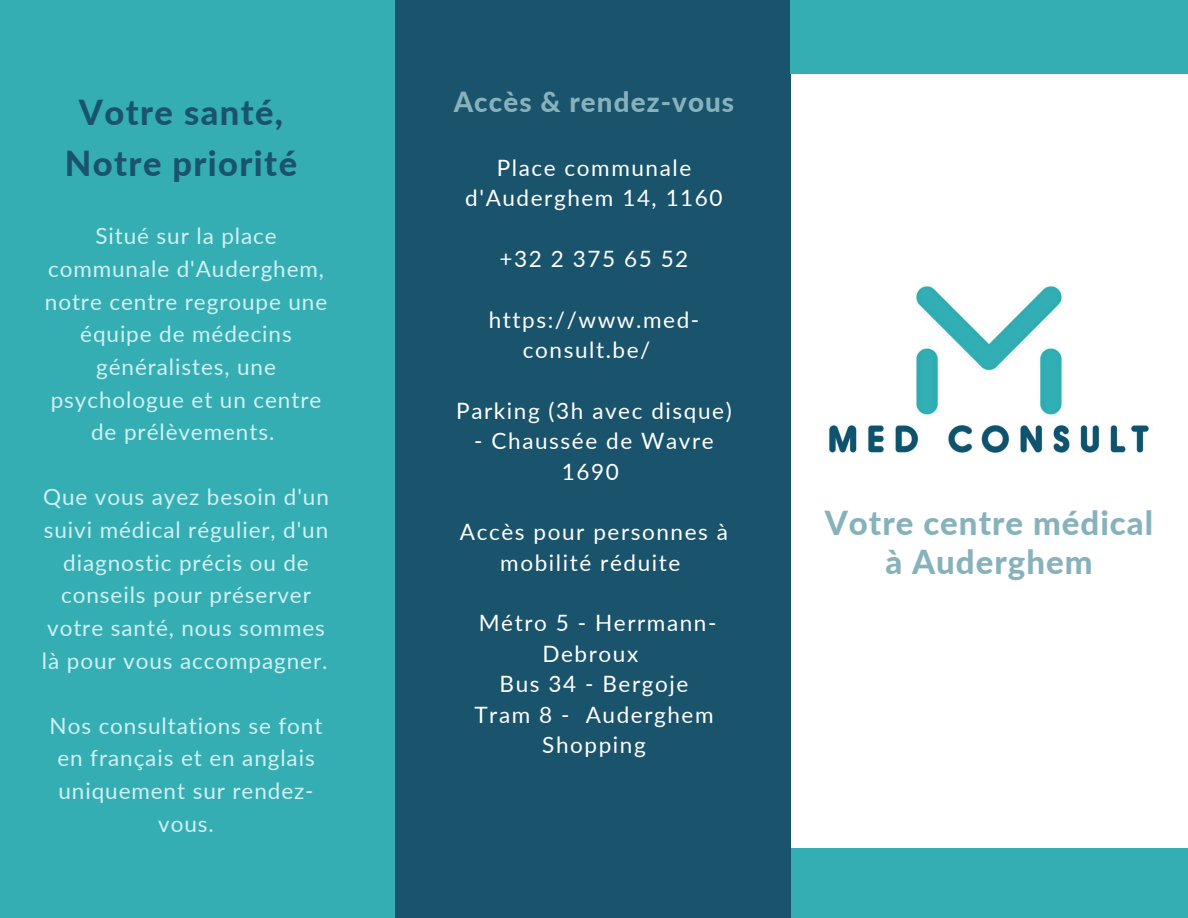
<style>
.page{position:relative;width:1188px;height:918px;background:#fff}
.page>*{position:absolute;margin:0;border:0;box-sizing:border-box;transform-origin:0 0}
.t1{font:800 34.5px/50.7px "Lato";letter-spacing:.04em;color:#1a546c;text-align:center}
.t2{font:800 33px/39.3px "Lato";letter-spacing:.03em;color:#87b2bb;text-align:center}
.t3{font:800 27.75px "Lato";letter-spacing:.04em;color:#87b2bb}
.t4{font:22.5px/32.7px "Lato";letter-spacing:.04em;color:#d0f1f5;text-align:center}
.t5{font:22.5px/30.3px "Lato";letter-spacing:.07em;color:#fff;text-align:center}
</style>
<div class="page">
<div style="left:790px;top:848px;width:398px;height:70px;background:#35aeb3"></div>
<div style="left:394px;top:0;width:397px;height:918px;background:#1a546c"></div>
<div style="left:0;top:0;width:394px;height:918px;background:#35aeb3"></div>
<div style="left:790px;top:0;width:398px;height:73px;background:#35aeb3"></div>
<img style="left:825px;top:282px;width:325px;height:171px">
<h1 class="t1" style="left:65px;top:87px;width:234px">Votre santé,<br>Notre priorité</h1>
<p class="t4" style="left:45px;top:219px;width:284px">Situé sur la place communale d'Auderghem, notre centre regroupe une équipe de médecins généralistes, une psychologue et un centre de prélèvements.</p>
<p class="t4" style="left:42px;top:480px;width:288px">Que vous ayez besoin d'un suivi médical régulier, d'un diagnostic précis ou de conseils pour préserver votre santé, nous sommes là pour vous accompagner.</p>
<p class="t4" style="left:50px;top:709px;width:274px">Nos consultations se font en français et en anglais uniquement sur rendez&shy;vous.</p>
<p class="t3" style="left:454px;top:84px;width:282px">Accès &amp; rendez-vous</p>
<p class="t5" style="left:465px;top:152px;width:259px">Place communale d'Auderghem 14, 1160</p>
<p class="t5" style="left:500px;top:243px;width:190px">+32 2 375 65 52</p>
<p class="t5" style="left:523px;top:304px;width:178px;text-align:left;text-indent:-34px">https://www.med&shy;consult.be/</p>
<p class="t5" style="left:456px;top:395px;width:277px">Parking (3h avec disque)</p>
<p class="t5" style="left:474px;top:425px;width:241px">- Chaussée de Wavre<br>1690</p>
<p class="t5" style="left:460px;top:517px;width:270px">Accès pour personnes à mobilité réduite</p>
<p class="t5" style="left:542px;top:608px;width:176px;text-align:left;text-indent:-64px">Métro 5 - Herrmann-<br>Debroux</p>
<p class="t5" style="left:500px;top:668px;width:190px">Bus 34 - Bergoje</p>
<p class="t5" style="left:474px;top:699px;width:241px">Tram 8 - Auderghem<br>Shopping</p>
<h1 class="t2" style="left:825px;top:502px;width:330px">Votre centre médical à Auderghem</h1>
</div>
